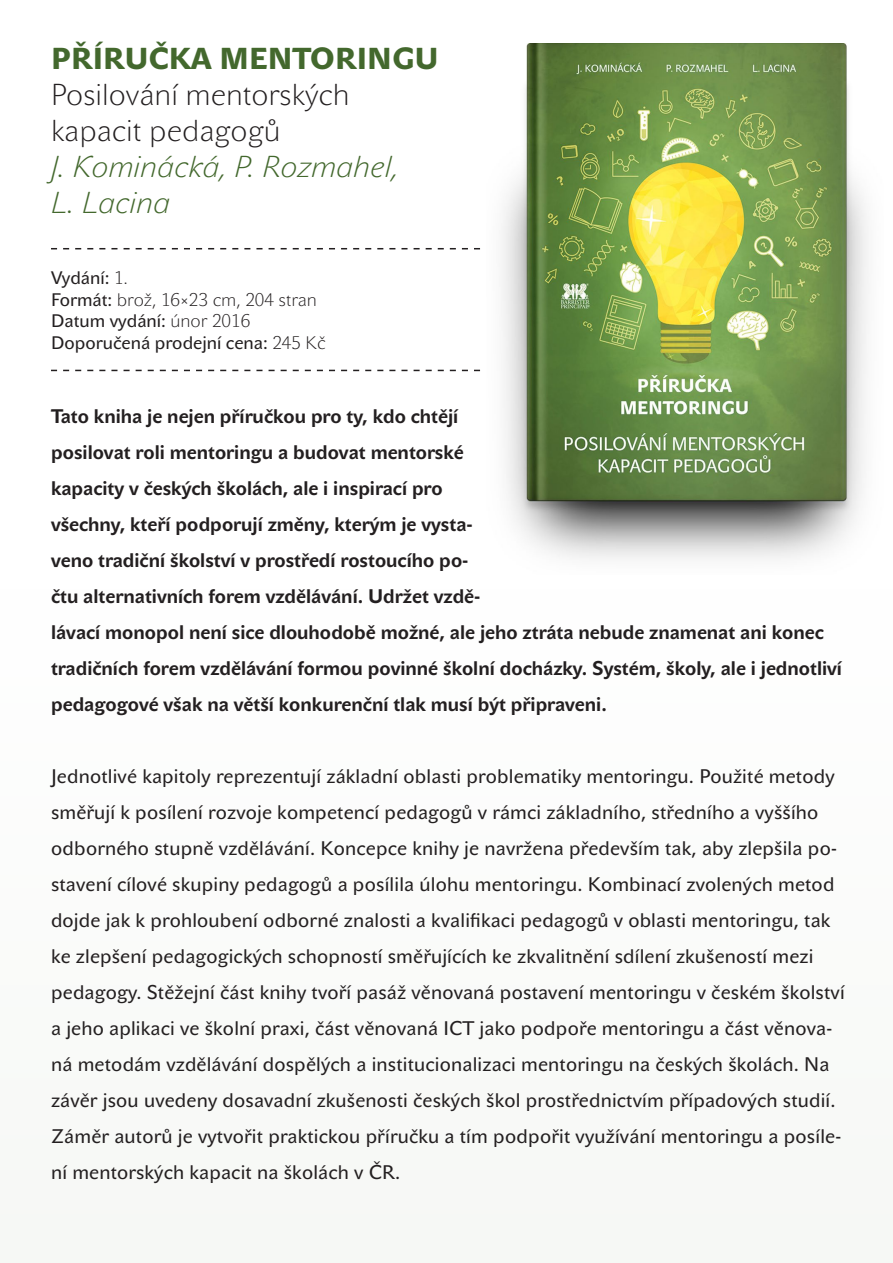
<style>
.page{position:relative;width:893px;height:1263px;background:#fff}
.page>*{position:absolute;margin:0;border:0;box-sizing:border-box;transform-origin:0 0}
.t1{font:30px "John Sans White Pro";color:#231f20}
.t2{font:italic 30px "John Sans White Pro";color:#43682d}
.t3{font:30px "John Sans Heavy Pro";color:#43682d}
.t4{font:19.5px/36px "John Sans Text Pro";letter-spacing:.01em;color:#231f20}
.t5{font:700 19.5px/36px "John Sans Text Pro";color:#231f20}
.t6{font:700 18px "John Sans White Pro";color:#231f20}
.t7{font:18px "John Sans White Pro";color:#231f20}
.s1{font-weight:400}
.s2{font-weight:700}
</style>
<div class="page">
<div style="left:0;top:589px;width:893px;height:674px;background:#fafbfa"></div>
<svg style="left:51px;top:248px;width:430px;height:1px"></svg>
<svg style="left:51px;top:370px;width:430px;height:1px"></svg>
<img style="left:502px;top:43px;width:366px;height:516px">
<p class="t3" style="left:51px;top:41px;width:389px">PŘÍRUČKA MENTORINGU</p>
<p class="t1" style="left:51px;top:77px;width:300px">Posilování mentorských</p>
<p class="t1" style="left:51px;top:113px;width:231px">kapacit pedagogů</p>
<p class="t2" style="left:51px;top:149px;width:349px">J. Kominácká, P. Rozmahel,</p>
<p class="t2" style="left:51px;top:185px;width:121px">L. Lacina</p>
<p class="t6" style="left:51px;top:267px;width:79px">Vydání: <span class="s1">1.</span></p>
<p class="t7" style="left:51px;top:289px;width:267px"><span class="s2">Formát:</span> brož, 16×23 cm, 204 stran</p>
<p class="t6" style="left:51px;top:310px;width:201px">Datum vydání: <span class="s1">únor 2016</span></p>
<p class="t6" style="left:51px;top:332px;width:276px">Doporučená prodejní cena: <span class="s1">245 Kč</span></p>
<p class="t5" style="left:51px;top:398px;width:792px">Tato kniha je nejen příručkou pro ty, kdo chtějí<br>posilovat roli mentoringu a budovat mentorské<br>kapacity v českých školách, ale i inspirací pro<br>všechny, kteří podporují změny, kterým je vysta-<br>veno tradiční školství v prostředí rostoucího po-<br>čtu alternativních forem vzdělávání. Udržet vzdě-<br>lávací monopol není sice dlouhodobě možné, ale jeho ztráta nebude znamenat ani konec tradičních forem vzdělávání formou povinné školní docházky. Systém, školy, ale i jednotliví pedagogové však na větší konkurenční tlak musí být připraveni.</p>
<p class="t4" style="left:51px;top:758px;width:795px">Jednotlivé kapitoly reprezentují základní oblasti problematiky mentoringu. Použité metody směřují k posílení rozvoje kompetencí pedagogů v rámci základního, středního a vyššího odborného stupně vzdělávání. Koncepce knihy je navržena především tak, aby zlepšila po&shy;stavení cílové skupiny pedagogů a posílila úlohu mentoringu. Kombinací zvolených metod dojde jak k prohloubení odborné znalosti a kvalifikaci pedagogů v oblasti mentoringu, tak ke zlepšení pedagogických schopností směřujících ke zkvalitnění sdílení zkušeností mezi pedagogy. Stěžejní část knihy tvoří pasáž věnovaná postavení mentoringu v českém školství a jeho aplikaci ve školní praxi, část věnovaná ICT jako podpoře mentoringu a část věnova&shy;ná metodám vzdělávání dospělých a institucionalizaci mentoringu na českých školách. Na závěr jsou uvedeny dosavadní zkušenosti českých škol prostřednictvím případových studií.<br>Záměr autorů je vytvořit praktickou příručku a tím podpořit využívání mentoringu a posíle&shy;ní mentorských kapacit na školách v ČR.</p>
</div>
